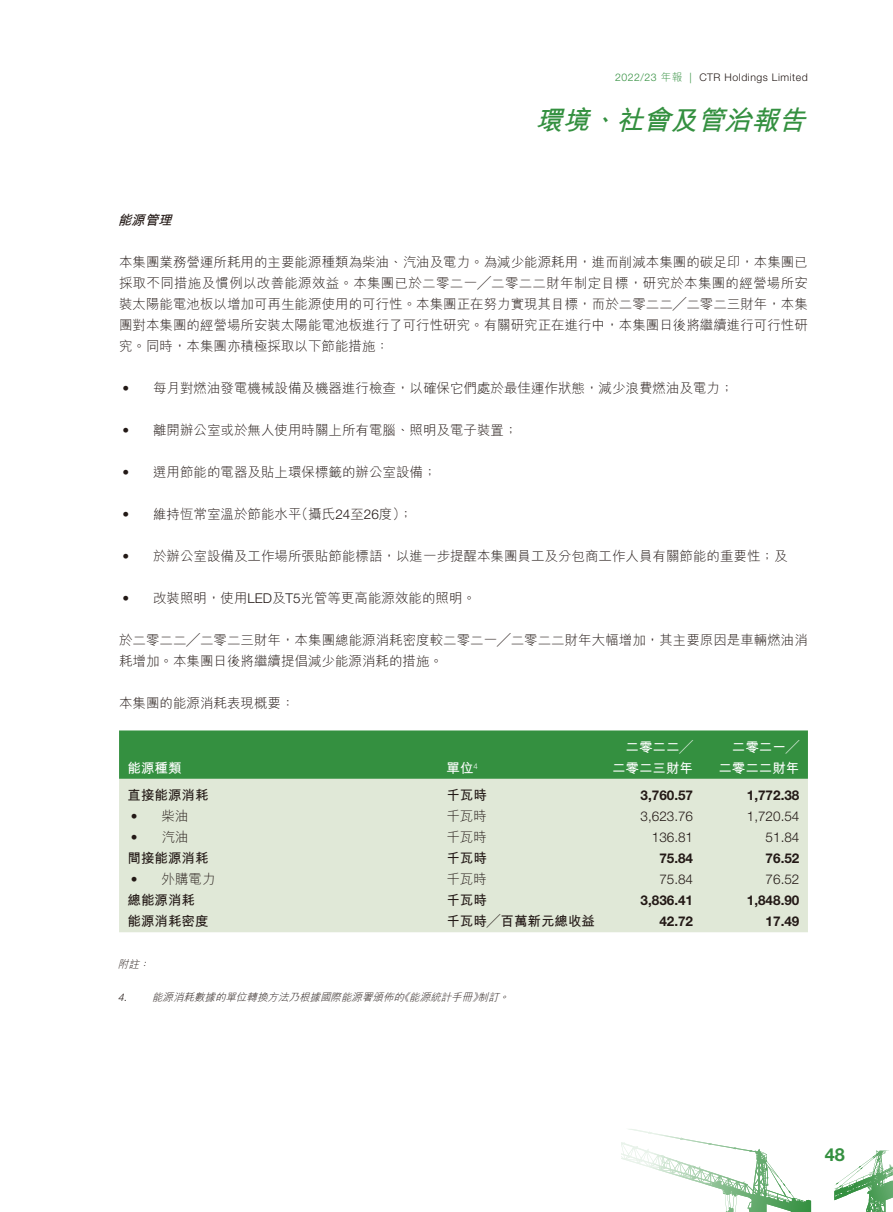
<style>
.page{position:relative;width:893px;height:1212px;background:#fff}
.page>*{position:absolute;margin:0;border:0;box-sizing:border-box;transform-origin:0 0}
.t1{font:italic 700 27px "M Hei HK";color:#349040}
.t2{font:700 18px "Helvetica Neue LT Std";color:#349040}
.t3{font:300 13.5px/21px "M Hei HK";color:#231916;text-align:justify}
.t4{font:700 13.5px "Helvetica Neue LT Std";color:#231916}
.t5{font:300 13.5px "Helvetica Neue LT Std";color:#231916}
.t6{font:700 13.5px "M Hei HK";color:#231916}
.t7{font:700 13.5px/21px "M Hei HK";color:#fff;text-align:right}
.t8{font:italic 700 13.5px "M Hei HK";color:#231916}
.t9{font:italic 300 10.5px "M Hei HK";color:#231916}
.t10{font:300 10.5px "Helvetica Neue LT Std";letter-spacing:.05em;color:#231916}
.t11{font:300 10.5px "Helvetica Neue LT Std";letter-spacing:.05em;color:#349040}
.t12{font:italic 300 10.5px "Helvetica Neue LT Std";color:#231916}
.t13{font:300 7.8px "Helvetica Neue LT Std";color:#fff}
.s1{font-family:"M Hei HK"}
.s2{font-family:"Helvetica Neue LT Std"}
</style>
<div class="page">
<svg style="left:621px;top:1129px;width:191px;height:83px"></svg>
<svg style="left:834px;top:1150px;width:59px;height:62px"></svg>
<div style="left:119px;top:730px;width:689px;height:49px;background:#349040"></div>
<div style="left:119px;top:779px;width:689px;height:153px;background:#e0e8d7"></div>
<p class="t11" style="left:615px;top:70px;width:69px">2022/23 <span class="s1">年報</span></p>
<p class="t11" style="left:690px;top:70px;width:4px">|</p>
<p class="t10" style="left:699px;top:70px;width:110px">CTR Holdings Limited</p>
<h1 class="t1" style="left:535px;top:101px;width:65px">環境</h1>
<h1 class="t1" style="left:616px;top:101px;width:200px">社會及管治報告</h1>
<h1 class="t1" style="left:589px;top:101px;width:38px">、</h1>
<p class="t8" style="left:118px;top:210px;width:60px">能源管理</p>
<p class="t3" style="left:119px;top:251px;width:690px">本集團業務營運所耗用的主要能源種類為柴油、汽油及電力。為減少能源耗用，進而削減本集團的碳足印，本集團已採取不同措施及慣例以改善能源效益。本集團已於二零二一╱二零二二財年制定目標，研究於本集團的經營場所安裝太陽能電池板以增加可再生能源使用的可行性。本集團正在努力實現其目標，而於二零二二╱二零二三財年，本集團對本集團的經營場所安裝太陽能電池板進行了可行性研究。有關研究正在進行中，本集團日後將繼續進行可行性研究。同時，本集團亦積極採取以下節能措施：</p>
<p class="t3" style="left:153px;top:377px;width:582px">每月對燃油發電機械設備及機器進行檢查，以確保它們處於最佳運作狀態，減少浪費燃油及電力;</p>
<p class="t5" style="left:122px;top:380px;width:8px">•</p>
<p class="t5" style="left:122px;top:422px;width:8px">•</p>
<p class="t3" style="left:153px;top:419px;width:366px">離開辦公室或於無人使用時關上所有電腦、照明及電子裝置;</p>
<p class="t5" style="left:122px;top:464px;width:8px">•</p>
<p class="t3" style="left:153px;top:461px;width:285px">選用節能的電器及貼上環保標籤的辦公室設備;</p>
<p class="t5" style="left:122px;top:506px;width:8px">•</p>
<p class="t3" style="left:295px;top:503px;width:119px">（攝氏<span class="s2">24</span>至<span class="s2">26</span>度 ;(</p>
<p class="t3" style="left:153px;top:503px;width:150px">維持恆常室溫於節能水平</p>
<p class="t5" style="left:122px;top:548px;width:8px">•</p>
<p class="t3" style="left:153px;top:545px;width:636px">於辦公室設備及工作場所張貼節能標語，以進一步提醒本集團員工及分包商工作人員有關節能的重要性；及</p>
<p class="t3" style="left:153px;top:587px;width:325px">改裝照明，使用<span class="s2">LED</span>及<span class="s2">T5</span>光管等更高能源效能的照明。</p>
<p class="t5" style="left:122px;top:590px;width:8px">•</p>
<p class="t3" style="left:119px;top:629px;width:690px">於二零二二╱二零二三財年，本集團總能源消耗密度較二零二一╱二零二二財年大幅增加，其主要原因是車輛燃油消耗增加。本集團日後將繼續提倡減少能源消耗的措施。</p>
<p class="t3" style="left:119px;top:692px;width:177px">本集團的能源消耗表現概要：</p>
<p class="t7" style="left:128px;top:756px;width:55px">能源種類</p>
<p class="t7" style="left:446px;top:756px;width:28px">單位</p>
<p class="t13" style="left:473px;top:761px;width:6px">4</p>
<p class="t6" style="left:128px;top:785px;width:82px">直接能源消耗</p>
<p class="t6" style="left:446px;top:785px;width:42px">千瓦時</p>
<p class="t5" style="left:131px;top:808px;width:8px">•</p>
<p class="t3" style="left:162px;top:806px;width:28px">柴油</p>
<p class="t3" style="left:446px;top:806px;width:42px">千瓦時</p>
<p class="t5" style="left:131px;top:829px;width:8px">•</p>
<p class="t3" style="left:162px;top:827px;width:28px">汽油</p>
<p class="t3" style="left:446px;top:827px;width:42px">千瓦時</p>
<p class="t6" style="left:128px;top:848px;width:82px">間接能源消耗</p>
<p class="t6" style="left:446px;top:848px;width:42px">千瓦時</p>
<p class="t5" style="left:131px;top:871px;width:8px">•</p>
<p class="t3" style="left:162px;top:869px;width:55px">外購電力</p>
<p class="t3" style="left:446px;top:869px;width:42px">千瓦時</p>
<p class="t6" style="left:128px;top:890px;width:69px">總能源消耗</p>
<p class="t6" style="left:446px;top:890px;width:42px">千瓦時</p>
<p class="t6" style="left:128px;top:911px;width:82px">能源消耗密度</p>
<p class="t9" style="left:139px;top:959px;width:15px">：</p>
<p class="t9" style="left:118px;top:959px;width:25px">附註</p>
<p class="t6" style="left:446px;top:911px;width:150px">千瓦時╱百萬新元總收益</p>
<p class="t12" style="left:118px;top:991px;width:14px">4.</p>
<p class="t9" style="left:152px;top:992px;width:351px">能源消耗數據的單位轉換方法乃根據國際能源署頒佈的能源統計手冊制訂</p>
<p class="t9" style="left:399px;top:992px;width:15px">《</p>
<p class="t9" style="left:472px;top:992px;width:15px">》</p>
<p class="t9" style="left:498px;top:992px;width:15px">。</p>
<p class="t7" style="left:612px;top:735px;width:82px">二零二二╱二零二三財年</p>
<p class="t7" style="left:718px;top:735px;width:82px">二零二一╱二零二二財年</p>
<p class="t4" style="left:747px;top:787px;width:54px">1,772.38</p>
<p class="t4" style="left:641px;top:787px;width:54px">3,760.57</p>
<p class="t5" style="left:641px;top:808px;width:54px">3,623.76</p>
<p class="t5" style="left:747px;top:808px;width:54px">1,720.54</p>
<p class="t5" style="left:652px;top:829px;width:43px">136.81</p>
<p class="t5" style="left:766px;top:829px;width:35px">51.84</p>
<p class="t4" style="left:659px;top:850px;width:35px">75.84</p>
<p class="t4" style="left:766px;top:850px;width:35px">76.52</p>
<p class="t5" style="left:659px;top:871px;width:35px">75.84</p>
<p class="t5" style="left:766px;top:871px;width:35px">76.52</p>
<p class="t4" style="left:641px;top:892px;width:54px">3,836.41</p>
<p class="t4" style="left:747px;top:892px;width:54px">1,848.90</p>
<p class="t4" style="left:659px;top:913px;width:35px">42.72</p>
<p class="t4" style="left:766px;top:913px;width:35px">17.49</p>
<h2 class="t2" style="left:825px;top:1143px;width:22px">48</h2>
</div>
